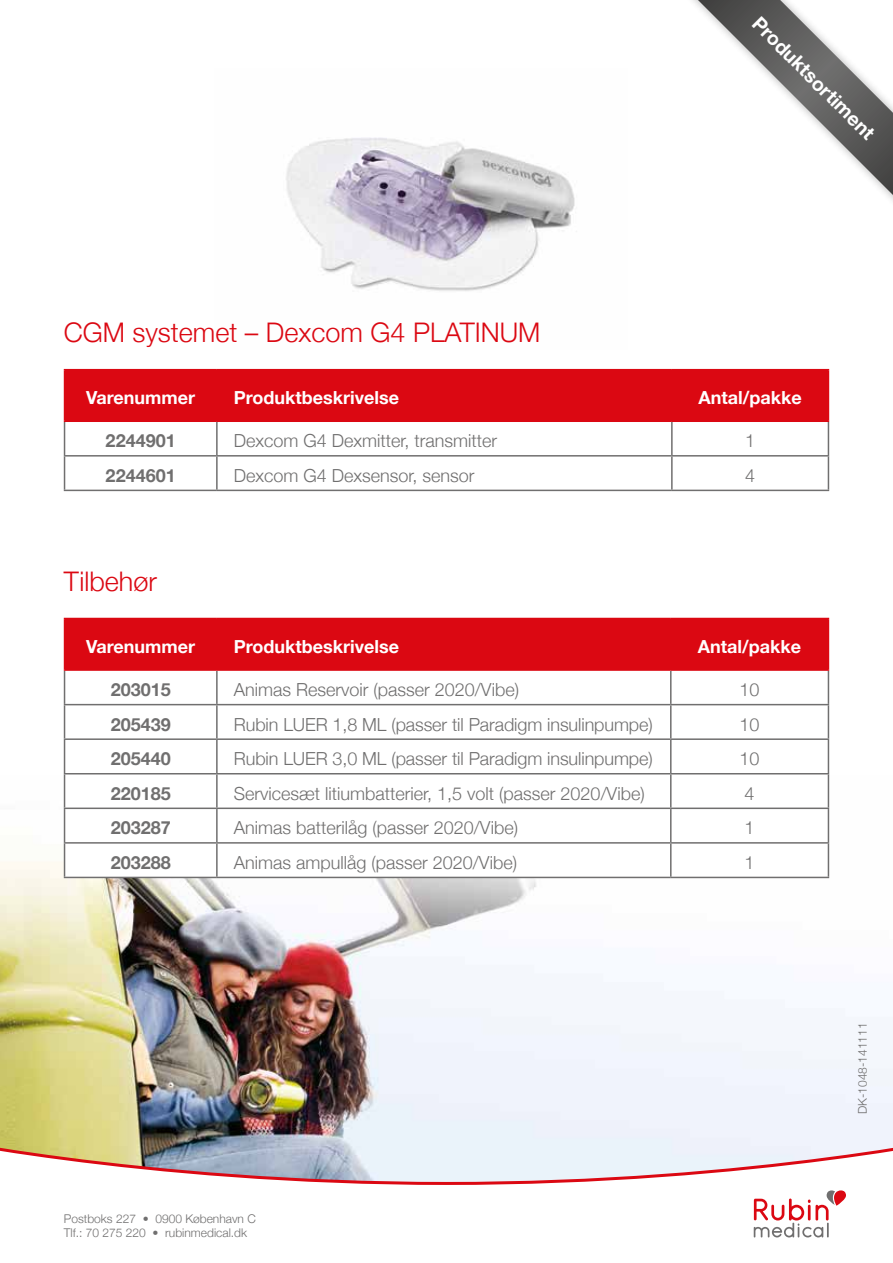
<style>
.page{position:relative;width:893px;height:1263px;background:#fff}
.page>*{position:absolute;margin:0;border:0;box-sizing:border-box;transform-origin:0 0}
.t1{font:300 27px "Helvetica Neue";color:#db0812}
.t2{font:700 19.5px "Helvetica Neue";color:#fff}
.t3{font:300 18px "Helvetica Neue";color:#706f6f}
.t4{font:700 18px "Helvetica Neue";color:#fff}
.t5{font:700 18px "Helvetica Neue";color:#706f6f}
.t6{font:300 12px/14.4px "Helvetica Neue";color:#706f6f}
</style>
<div class="page">
<img style="left:0;top:775px;width:893px;height:356px">
<img style="left:286px;top:137px;width:289px;height:154px">
<div style="left:65px;top:370px;width:763px;height:50px;background:#db0812"></div>
<hr style="left:64px;top:422px;width:1px;height:33px;background:#706f6f">
<hr style="left:216px;top:422px;width:2px;height:33px;background:#706f6f">
<hr style="left:671px;top:422px;width:2px;height:33px;background:#706f6f">
<hr style="left:828px;top:422px;width:1px;height:33px;background:#706f6f">
<hr style="left:64px;top:455px;width:153px;height:2px;background:#706f6f">
<hr style="left:64px;top:457px;width:1px;height:33px;background:#706f6f">
<hr style="left:217px;top:455px;width:455px;height:2px;background:#706f6f">
<hr style="left:216px;top:457px;width:2px;height:33px;background:#706f6f">
<hr style="left:672px;top:455px;width:157px;height:2px;background:#706f6f">
<hr style="left:671px;top:457px;width:2px;height:33px;background:#706f6f">
<hr style="left:828px;top:457px;width:1px;height:33px;background:#706f6f">
<hr style="left:64px;top:490px;width:153px;height:1px;background:#706f6f">
<hr style="left:217px;top:490px;width:455px;height:1px;background:#706f6f">
<hr style="left:672px;top:490px;width:157px;height:1px;background:#706f6f">
<hr style="left:64px;top:369px;width:153px;height:1px;background:#db0812">
<hr style="left:64px;top:370px;width:1px;height:50px;background:#db0812">
<hr style="left:217px;top:369px;width:455px;height:1px;background:#db0812">
<hr style="left:216px;top:370px;width:2px;height:50px;background:#db0812">
<hr style="left:672px;top:369px;width:157px;height:1px;background:#db0812">
<hr style="left:671px;top:370px;width:2px;height:50px;background:#db0812">
<hr style="left:828px;top:370px;width:1px;height:50px;background:#db0812">
<hr style="left:64px;top:420px;width:153px;height:2px;background:#db0812">
<hr style="left:217px;top:420px;width:455px;height:2px;background:#db0812">
<hr style="left:672px;top:420px;width:157px;height:2px;background:#db0812">
<div style="left:65px;top:619px;width:763px;height:50px;background:#db0812"></div>
<svg style="left:65px;top:671px;width:763px;height:206px"></svg>
<hr style="left:64px;top:671px;width:1px;height:33px;background:#706f6f">
<hr style="left:216px;top:671px;width:2px;height:33px;background:#706f6f">
<hr style="left:670px;top:671px;width:1px;height:33px;background:#706f6f">
<hr style="left:828px;top:671px;width:1px;height:33px;background:#706f6f">
<hr style="left:64px;top:704px;width:153px;height:1px;background:#706f6f">
<hr style="left:64px;top:705px;width:1px;height:33px;background:#706f6f">
<hr style="left:217px;top:704px;width:454px;height:1px;background:#706f6f">
<hr style="left:216px;top:705px;width:2px;height:33px;background:#706f6f">
<hr style="left:671px;top:704px;width:158px;height:1px;background:#706f6f">
<hr style="left:670px;top:705px;width:1px;height:33px;background:#706f6f">
<hr style="left:828px;top:705px;width:1px;height:33px;background:#706f6f">
<hr style="left:64px;top:738px;width:153px;height:2px;background:#706f6f">
<hr style="left:64px;top:740px;width:1px;height:33px;background:#706f6f">
<hr style="left:217px;top:738px;width:454px;height:2px;background:#706f6f">
<hr style="left:216px;top:740px;width:2px;height:33px;background:#706f6f">
<hr style="left:671px;top:738px;width:158px;height:2px;background:#706f6f">
<hr style="left:670px;top:740px;width:1px;height:33px;background:#706f6f">
<hr style="left:828px;top:740px;width:1px;height:33px;background:#706f6f">
<hr style="left:64px;top:773px;width:153px;height:1px;background:#706f6f">
<hr style="left:64px;top:774px;width:1px;height:33px;background:#706f6f">
<hr style="left:217px;top:773px;width:454px;height:1px;background:#706f6f">
<hr style="left:216px;top:774px;width:2px;height:33px;background:#706f6f">
<hr style="left:671px;top:773px;width:158px;height:1px;background:#706f6f">
<hr style="left:670px;top:774px;width:1px;height:33px;background:#706f6f">
<hr style="left:828px;top:774px;width:1px;height:33px;background:#706f6f">
<hr style="left:64px;top:807px;width:153px;height:2px;background:#706f6f">
<hr style="left:64px;top:809px;width:1px;height:33px;background:#706f6f">
<hr style="left:217px;top:807px;width:454px;height:2px;background:#706f6f">
<hr style="left:216px;top:809px;width:2px;height:33px;background:#706f6f">
<hr style="left:671px;top:807px;width:158px;height:2px;background:#706f6f">
<hr style="left:670px;top:809px;width:1px;height:33px;background:#706f6f">
<hr style="left:828px;top:809px;width:1px;height:33px;background:#706f6f">
<hr style="left:64px;top:842px;width:153px;height:2px;background:#706f6f">
<hr style="left:64px;top:844px;width:1px;height:33px;background:#706f6f">
<hr style="left:217px;top:842px;width:454px;height:2px;background:#706f6f">
<hr style="left:216px;top:844px;width:2px;height:33px;background:#706f6f">
<hr style="left:671px;top:842px;width:158px;height:2px;background:#706f6f">
<hr style="left:670px;top:844px;width:1px;height:33px;background:#706f6f">
<hr style="left:828px;top:844px;width:1px;height:33px;background:#706f6f">
<hr style="left:64px;top:877px;width:153px;height:1px;background:#706f6f">
<hr style="left:217px;top:877px;width:454px;height:1px;background:#706f6f">
<hr style="left:671px;top:877px;width:158px;height:1px;background:#706f6f">
<hr style="left:64px;top:618px;width:153px;height:1px;background:#db0812">
<hr style="left:64px;top:619px;width:1px;height:50px;background:#db0812">
<hr style="left:217px;top:618px;width:454px;height:1px;background:#db0812">
<hr style="left:216px;top:619px;width:2px;height:50px;background:#db0812">
<hr style="left:671px;top:618px;width:158px;height:1px;background:#db0812">
<hr style="left:670px;top:619px;width:1px;height:50px;background:#db0812">
<hr style="left:828px;top:619px;width:1px;height:50px;background:#db0812">
<hr style="left:64px;top:669px;width:153px;height:2px;background:#db0812">
<hr style="left:217px;top:669px;width:454px;height:2px;background:#db0812">
<hr style="left:671px;top:669px;width:158px;height:2px;background:#db0812">
<svg style="left:0;top:1131px;width:893px;height:54px"></svg>
<svg style="left:754px;top:1190px;width:92px;height:47px"></svg>
<svg style="left:692px;top:0;width:201px;height:201px"></svg>
<h1 class="t1" style="left:64px;top:310px;width:478px">CGM systemet – Dexcom G4 PLATINUM</h1>
<p class="t2" style="left:766px;top:9px;width:165px;rotate:45deg">Produktsortiment</p>
<p class="t4" style="left:86px;top:384px;width:110px">Varenummer</p>
<p class="t4" style="left:234px;top:384px;width:167px">Produktbeskrivelse</p>
<p class="t4" style="left:698px;top:384px;width:105px">Antal/pakke</p>
<p class="t5" style="left:106px;top:427px;width:72px">2244901</p>
<p class="t3" style="left:234px;top:426px;width:265px">Dexcom G4 Dexmitter, transmitter</p>
<p class="t3" style="left:745px;top:426px;width:12px">1</p>
<p class="t5" style="left:106px;top:461px;width:72px">2244601</p>
<p class="t3" style="left:234px;top:461px;width:242px">Dexcom G4 Dexsensor, sensor</p>
<p class="t3" style="left:745px;top:461px;width:12px">4</p>
<h1 class="t1" style="left:64px;top:559px;width:95px">Tilbehør</h1>
<p class="t4" style="left:86px;top:632px;width:110px">Varenummer</p>
<p class="t4" style="left:234px;top:632px;width:167px">Produktbeskrivelse</p>
<p class="t4" style="left:698px;top:632px;width:105px">Antal/pakke</p>
<p class="t5" style="left:111px;top:675px;width:62px">203015</p>
<p class="t3" style="left:234px;top:675px;width:287px">Animas Reservoir (passer 2020/Vibe)</p>
<p class="t3" style="left:740px;top:675px;width:22px">10</p>
<p class="t5" style="left:111px;top:710px;width:62px">205439</p>
<p class="t3" style="left:234px;top:710px;width:420px">Rubin LUER 1,8 ML (passer til Paradigm insulinpumpe)</p>
<p class="t3" style="left:740px;top:710px;width:22px">10</p>
<p class="t5" style="left:111px;top:745px;width:62px">205440</p>
<p class="t3" style="left:234px;top:744px;width:420px">Rubin LUER 3,0 ML (passer til Paradigm insulinpumpe)</p>
<p class="t3" style="left:740px;top:744px;width:22px">10</p>
<p class="t5" style="left:111px;top:779px;width:62px">220185</p>
<p class="t3" style="left:234px;top:779px;width:412px">Servicesæt litiumbatterier, 1,5 volt (passer 2020/Vibe)</p>
<p class="t3" style="left:745px;top:779px;width:12px">4</p>
<p class="t5" style="left:111px;top:814px;width:62px">203287</p>
<p class="t3" style="left:234px;top:813px;width:286px">Animas batterilåg (passer 2020/Vibe)</p>
<p class="t3" style="left:745px;top:813px;width:12px">1</p>
<p class="t5" style="left:111px;top:848px;width:62px">203288</p>
<p class="t3" style="left:234px;top:848px;width:285px">Animas ampullåg (passer 2020/Vibe)</p>
<p class="t3" style="left:745px;top:848px;width:12px">1</p>
<p class="t6" style="left:64px;top:1211px;width:194px">Postboks 227 • 0900 København C<br>Tlf.: 70 275 220 • rubinmedical.dk</p>
<p class="t6" style="left:854px;top:1114px;width:93px;rotate:-90deg">DK-1048-141111</p>
</div>
